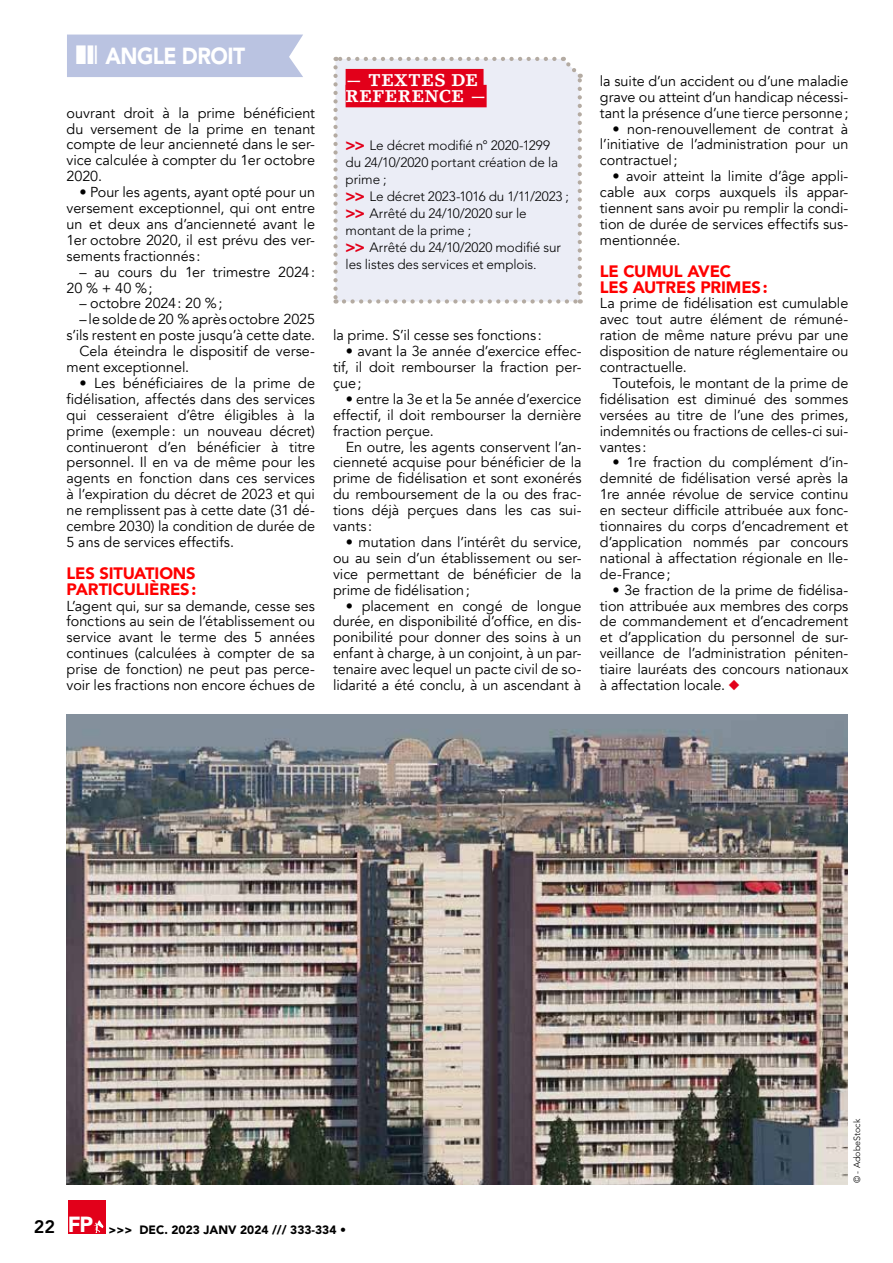
<style>
.page{position:relative;width:893px;height:1263px;background:#fff}
.page>*{position:absolute;margin:0;border:0;box-sizing:border-box;transform-origin:0 0}
.t1{font:900 23.1px "Avenir LT Std";letter-spacing:-.025em;color:#fff;scale:.91 1}
.t2{font:700 16.8px/15.9px "Lino Letter Std";letter-spacing:.025em;color:#fff}
.t3{font:900 16.5px/15.9px "Avenir";letter-spacing:-.01em;color:#f00}
.t4{font:14.4px/15.9px "Avenir";color:#000;text-align:justify}
.t5{font:300 13.5px/16.8px "Avenir LT Std";letter-spacing:-.01em;color:#000}
.t6{font:900 12px "Avenir LT Std";color:#000}
.t7{font:300 9px "Avenir LT Std";color:#000}
.s1{font-family:"Lino Letter Std";font-weight:900;font-size:16.8px;color:#e2001a}
.s2{color:#e2001a}
.s3{font-weight:800;font-size:18px}
</style>
<div class="page">
<div style="left:68px;top:1200px;width:37px;height:33px;background:#e2001a"></div>
<svg style="left:94px;top:1220px;width:9px;height:13px"></svg>
<div style="left:336px;top:59px;width:244px;height:242px;background:#ebedf6"></div>
<div style="left:346px;top:69px;width:138px;height:22px;background:#e2001a"></div>
<div style="left:346px;top:85px;width:141px;height:22px;background:#e2001a"></div>
<svg style="left:333px;top:67px;width:5px;height:237px"></svg>
<svg style="left:344px;top:299px;width:237px;height:5px"></svg>
<svg style="left:560px;top:56px;width:22px;height:237px;background:#e8e9f0"></svg>
<svg style="left:336px;top:57px;width:218px;height:4px"></svg>
<img style="left:67px;top:714px;width:780px;height:471px">
<div style="left:67px;top:35px;width:236px;height:42px;background:#bac3e1"></div>
<h1 class="t1" style="left:105px;top:42px;width:155px">ANGLE DROIT</h1>
<p class="t4" style="left:67px;top:105px;width:250px">ouvrant droit à la prime bénéficient du versement de la prime en tenant compte de leur ancienneté dans le ser&shy;vice calculée à compter du 1er octobre 2020.</p>
<p class="t4" style="left:67px;top:184px;width:250px;text-indent:13px">• Pour les agents, ayant opté pour un versement exceptionnel, qui ont entre un et deux ans d’ancienneté avant le 1er octobre 2020, il est prévu des ver&shy;sements fractionnés:</p>
<p class="t4" style="left:67px;top:264px;width:250px;text-indent:13px">– au cours du 1er trimestre 2024:<br>20% +40%;</p>
<p class="t4" style="left:79px;top:296px;width:145px">– octobre 2024: 20 %;</p>
<p class="t4" style="left:79px;top:312px;width:237px">– le solde de 20 % après octobre 2025</p>
<p class="t4" style="left:67px;top:328px;width:250px">s’ils restent en poste jusqu’à cette date.</p>
<p class="t4" style="left:79px;top:343px;width:237px">Cela éteindra le dispositif de verse-</p>
<p class="t4" style="left:67px;top:359px;width:124px">ment exceptionnel.</p>
<p class="t4" style="left:67px;top:375px;width:250px;text-indent:13px">• Les bénéficiaires de la prime de fidélisation, affectés dans des services qui cesseraient d’être éligibles à la prime (exemple: un nouveau décret) continueront d’en bénéficier à titre personnel. Il en va de même pour les agents en fonction dans ces services à l’expiration du décret de 2023 et qui ne remplissent pas à cette date (31 dé&shy;cembre 2030) la condition de durée de 5 ans de services effectifs.</p>
<p class="t3" style="left:67px;top:565px;width:131px">LES SITUATIONS<br>PARTICULIÈRES:</p>
<p class="t4" style="left:67px;top:598px;width:250px">L’agent qui, sur sa demande, cesse ses fonctions au sein de l’établissement ou service avant le terme des 5 années continues (calculées à compter de sa prise de fonction) ne peut pas perce&shy;voir les fractions non encore échues de</p>
<p class="t2" style="left:346px;top:72px;width:143px">— TEXTES DE<br>REFERENCE —</p>
<p class="t5" style="left:346px;top:137px;width:225px"><span class="s1">&gt;&gt;</span> Le décret modifié n° 2020-1299 du 24/10/2020 portant création de la prime ;<br><span class="s1">&gt;&gt;</span> Le décret 2023-1016 du 1/11/2023 ; <span class="s1">&gt;&gt;</span> Arrêté du 24/10/2020 sur le montant de la prime ;<br><span class="s1">&gt;&gt;</span> Arrêté du 24/10/2020 modifié sur les listes des services et emplois.</p>
<p class="t4" style="left:333px;top:328px;width:210px">la prime. S’il cesse ses fonctions:</p>
<p class="t4" style="left:333px;top:343px;width:250px;text-indent:13px">• avant la 3e année d’exercice effec&shy;tif, il doit rembourser la fraction per&shy;çue;</p>
<p class="t4" style="left:333px;top:391px;width:250px;text-indent:13px">• entre la 3e et la 5e année d’exercice effectif, il doit rembourser la dernière fraction perçue.</p>
<p class="t4" style="left:333px;top:439px;width:250px;text-indent:13px">En outre, les agents conservent l’an&shy;cienneté acquise pour bénéficier de la prime de fidélisation et sont exonérés du remboursement de la ou des frac&shy;tions déjà perçues dans les cas sui&shy;vants:</p>
<p class="t4" style="left:333px;top:534px;width:250px;text-indent:13px">• mutation dans l’intérêt du service, ou au sein d’un établissement ou ser&shy;vice permettant de bénéficier de la prime de fidélisation;</p>
<p class="t4" style="left:333px;top:598px;width:250px;text-indent:13px">• placement en congé de longue durée, en disponibilité d’office, en dis&shy;ponibilité pour donner des soins à un enfant à charge, à un conjoint, à un par&shy;tenaire avec lequel un pacte civil de so&shy;lidarité a été conclu, à un ascendant à</p>
<p class="t4" style="left:600px;top:73px;width:250px">la suite d’un accident ou d’une maladie grave ou atteint d’un handicap nécessi&shy;tant la présence d’une tierce personne;</p>
<p class="t4" style="left:600px;top:121px;width:250px;text-indent:13px">• non-renouvellement de contrat à l’initiative de l’administration pour un contractuel;</p>
<p class="t4" style="left:600px;top:169px;width:250px;text-indent:13px">• avoir atteint la limite d’âge appli&shy;cable aux corps auxquels ils appar&shy;tiennent sans avoir pu remplir la condi&shy;tion de durée de services effectifs sus&shy;mentionnée.</p>
<p class="t3" style="left:600px;top:262px;width:169px">LE CUMUL AVEC<br>LES AUTRES PRIMES:</p>
<p class="t4" style="left:600px;top:296px;width:250px">La prime de fidélisation est cumulable avec tout autre élément de rémuné&shy;ration de même nature prévu par une disposition de nature réglementaire ou contractuelle.</p>
<p class="t4" style="left:600px;top:375px;width:250px;text-indent:13px">Toutefois, le montant de la prime de fidélisation est diminué des sommes versées au titre de l’une des primes, indemnités ou fractions de celles-ci sui&shy;vantes:</p>
<p class="t4" style="left:600px;top:455px;width:250px;text-indent:13px">• 1re fraction du complément d’in&shy;demnité de fidélisation versé après la 1re année révolue de service continu en secteur difficile attribuée aux fonc&shy;tionnaires du corps d’encadrement et d’application nommés par concours national à affectation régionale en Ile&shy;de-France;</p>
<p class="t4" style="left:600px;top:582px;width:250px;text-indent:13px">• 3e fraction de la prime de fidélisa&shy;tion attribuée aux membres des corps de commandement et d’encadrement et d’application du personnel de sur&shy;veillance de l’administration péniten&shy;tiaire lauréats des concours nationaux à affectation locale. <span class="s2">◆</span></p>
<p class="t6" style="left:34px;top:1222px;width:314px"><span class="s3">22</span> <sup>FP</sup> &gt;&gt;&gt; DEC. 2023 JANV 2024 /// 333-334 •</p>
<p class="t7" style="left:852px;top:1183px;width:66px;rotate:-90deg">© - AdobeStock</p>
</div>
